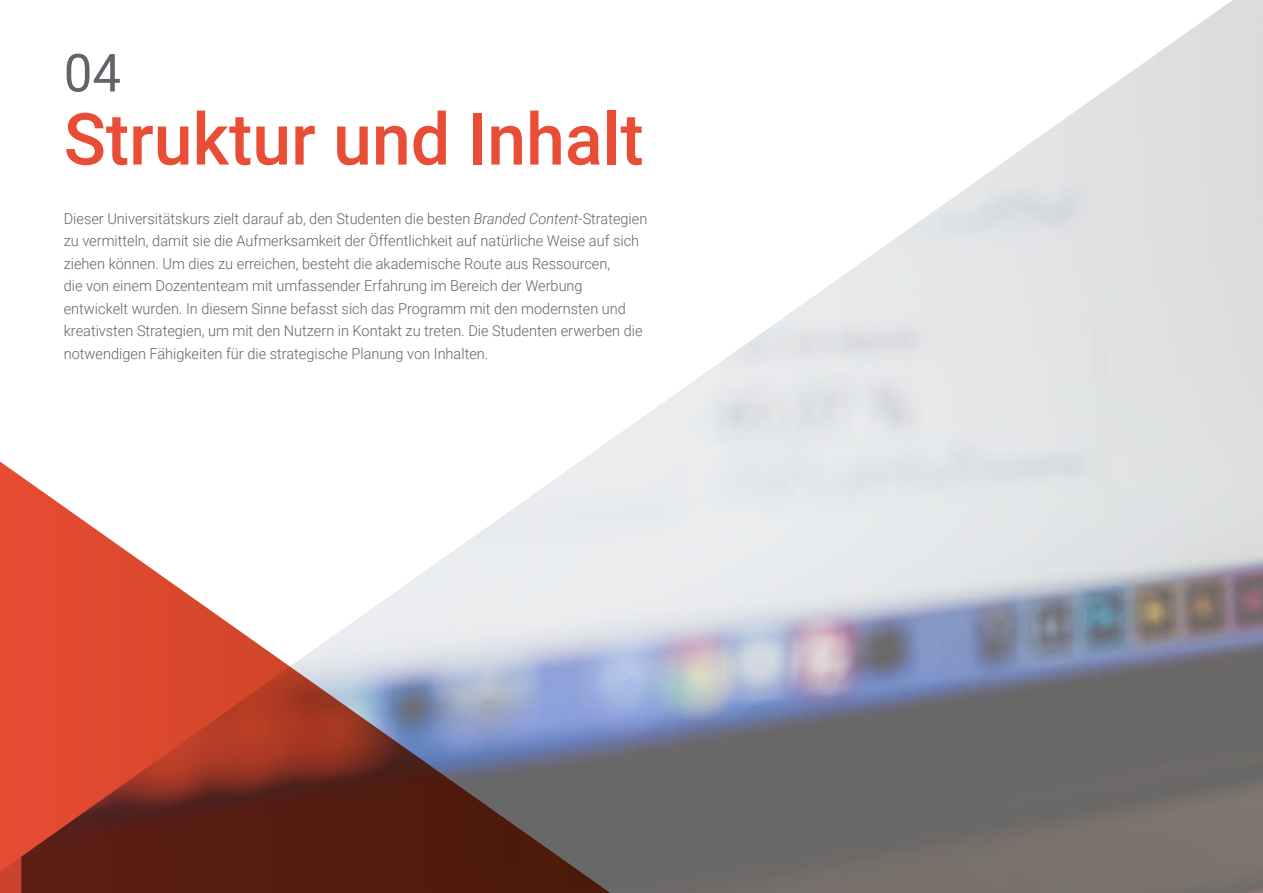
<style>
.page{position:relative;width:1263px;height:893px;background:#fff}
.page>*{position:absolute;margin:0;border:0;box-sizing:border-box;transform-origin:0 0}
.t1{font:500 72px "Roboto";color:#e94d35}
.t2{font:52.5px "Roboto";color:#61646a}
.t3{font:300 15px/22.5px "Roboto";color:#61646a}
.s1{font-style:italic}
</style>
<div class="page">
<img style="left:602px;top:0;width:661px;height:893px">
<svg style="left:0;top:446px;width:640px;height:447px"></svg>
<h2 class="t2" style="left:64px;top:36px;width:59px">04</h2>
<h1 class="t1" style="left:64px;top:89px;width:581px">Struktur und Inhalt</h1>
<p class="t3" style="left:64px;top:207px;width:585px">Dieser Universitätskurs zielt darauf ab, den Studenten die besten <span class="s1">Branded Content-</span>Strategien zu vermitteln, damit sie die Aufmerksamkeit der Öffentlichkeit auf natürliche Weise auf sich ziehen können. Um dies zu erreichen, besteht die akademische Route aus Ressourcen,<br>die von einem Dozententeam mit umfassender Erfahrung im Bereich der Werbung entwickelt wurden. In diesem Sinne befasst sich das Programm mit den modernsten und kreativsten Strategien, um mit den Nutzern in Kontakt zu treten. Die Studenten erwerben die notwendigen Fähigkeiten für die strategische Planung von Inhalten.</p>
</div>
